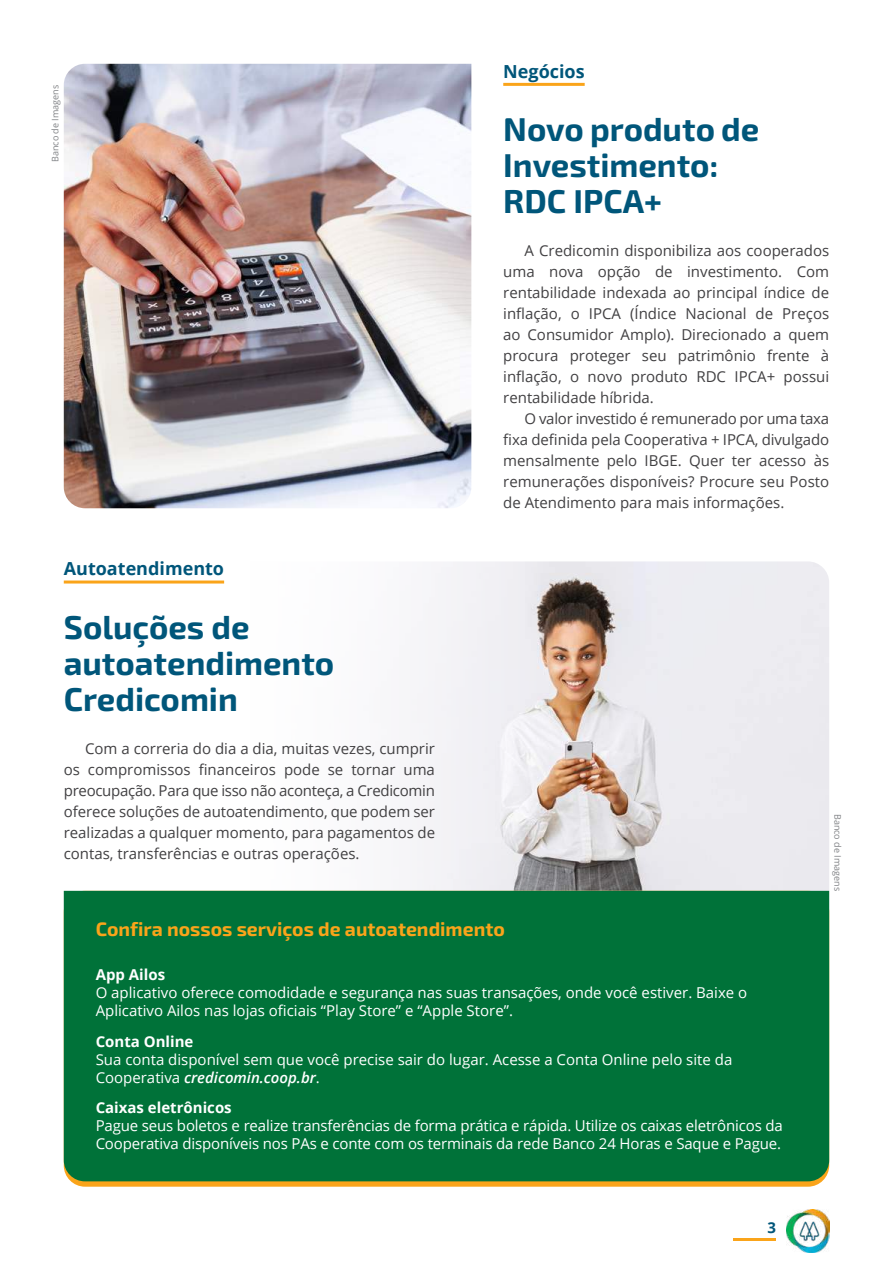
<style>
.page{position:relative;width:893px;height:1263px;background:#fff}
.page>*{position:absolute;margin:0;border:0;box-sizing:border-box;transform-origin:0 0}
.t1{font:700 33px/36px "Exo 2";color:#00567a}
.t2{font:700 19.5px "Exo 2";color:#faa41a}
.t3{font:700 18px "Open Sans";color:#00567a}
.t4{font:15px/21px "Open Sans";color:#414042;text-align:justify}
.t5{font:15px/18px "Open Sans";color:#fff}
.t6{font:700 15px "Open Sans";color:#fff}
.t7{font:700 15px "Open Sans";color:#00567a}
.t8{font:9px "Open Sans";color:#808285}
.s1{font-weight:600;font-style:italic}
</style>
<div class="page">
<img style="left:249px;top:561px;width:580px;height:330px">
<div style="left:64px;top:891px;width:765px;height:290px;background:#007239"></div>
<hr style="left:503px;top:83px;width:82px;height:3px;background:#faa41a">
<hr style="left:64px;top:580px;width:160px;height:3px;background:#faa41a">
<img style="left:64px;top:64px;width:407px;height:444px">
<hr style="left:733px;top:1238px;width:43px;height:2px;background:#faa41a">
<img style="left:787px;top:1210px;width:42px;height:42px">
<p class="t8" style="left:49px;top:162px;width:79px;rotate:-90deg">Banco de Imagens</p>
<p class="t3" style="left:64px;top:556px;width:162px">Autoatendimento</p>
<h1 class="t1" style="left:64px;top:610px;width:272px">Soluções de autoatendimento<br>Credicomin</h1>
<p class="t4" style="left:64px;top:737px;width:373px;text-indent:21px">Com a correria do dia a dia, muitas vezes, cumprir os compromissos financeiros pode se tornar uma preocupação. Para que isso não aconteça, a Credicomin oferece soluções de autoatendimento, que podem ser realizadas a qualquer momento, para pagamentos de contas, transferências e outras operações.</p>
<p class="t3" style="left:503px;top:58px;width:83px">Negócios</p>
<h1 class="t1" style="left:503px;top:112px;width:258px">Novo produto de<br>Investimento:<br>RDC IPCA+</h1>
<p class="t4" style="left:503px;top:240px;width:327px;text-indent:21px">A Credicomin disponibiliza aos cooperados uma nova opção de investimento. Com rentabilidade indexada ao principal índice de inflação, o IPCA (Índice Nacional de Preços ao Consumidor Amplo). Direcionado a quem procura proteger seu patrimônio frente à inflação, o novo produto RDC IPCA+ possui rentabilidade híbrida.</p>
<p class="t4" style="left:503px;top:408px;width:328px;text-indent:21px">O valor investido é remunerado por uma taxa fixa definida pela Cooperativa + IPCA, divulgado mensalmente pelo IBGE. Quer ter acesso às remunerações disponíveis? Procure seu Posto de Atendimento para mais informações.</p>
<p class="t8" style="left:844px;top:814px;width:79px;rotate:90deg">Banco de Imagens</p>
<h2 class="t2" style="left:96px;top:918px;width:411px">Confira nossos serviços de autoatendimento</h2>
<p class="t6" style="left:96px;top:964px;width:71px">App Ailos</p>
<p class="t5" style="left:96px;top:983px;width:653px">O aplicativo oferece comodidade e segurança nas suas transações, onde você estiver. Baixe o<br>Aplicativo Ailos nas lojas oficiais “Play Store” e “Apple Store”.</p>
<p class="t6" style="left:96px;top:1031px;width:99px">Conta Online</p>
<p class="t5" style="left:96px;top:1050px;width:638px">Sua conta disponível sem que você precise sair do lugar. Acesse a Conta Online pelo site da<br>Cooperativa <span class="s1">credicomin.coop.br</span>.</p>
<p class="t6" style="left:96px;top:1097px;width:138px">Caixas eletrônicos</p>
<p class="t5" style="left:96px;top:1116px;width:689px">Pague seus boletos e realize transferências de forma prática e rápida. Utilize os caixas eletrônicos da<br>Cooperativa disponíveis nos PAs e conte com os terminais da rede Banco 24 Horas e Saque e Pague.</p>
<p class="t7" style="left:767px;top:1217px;width:10px">3</p>
</div>
